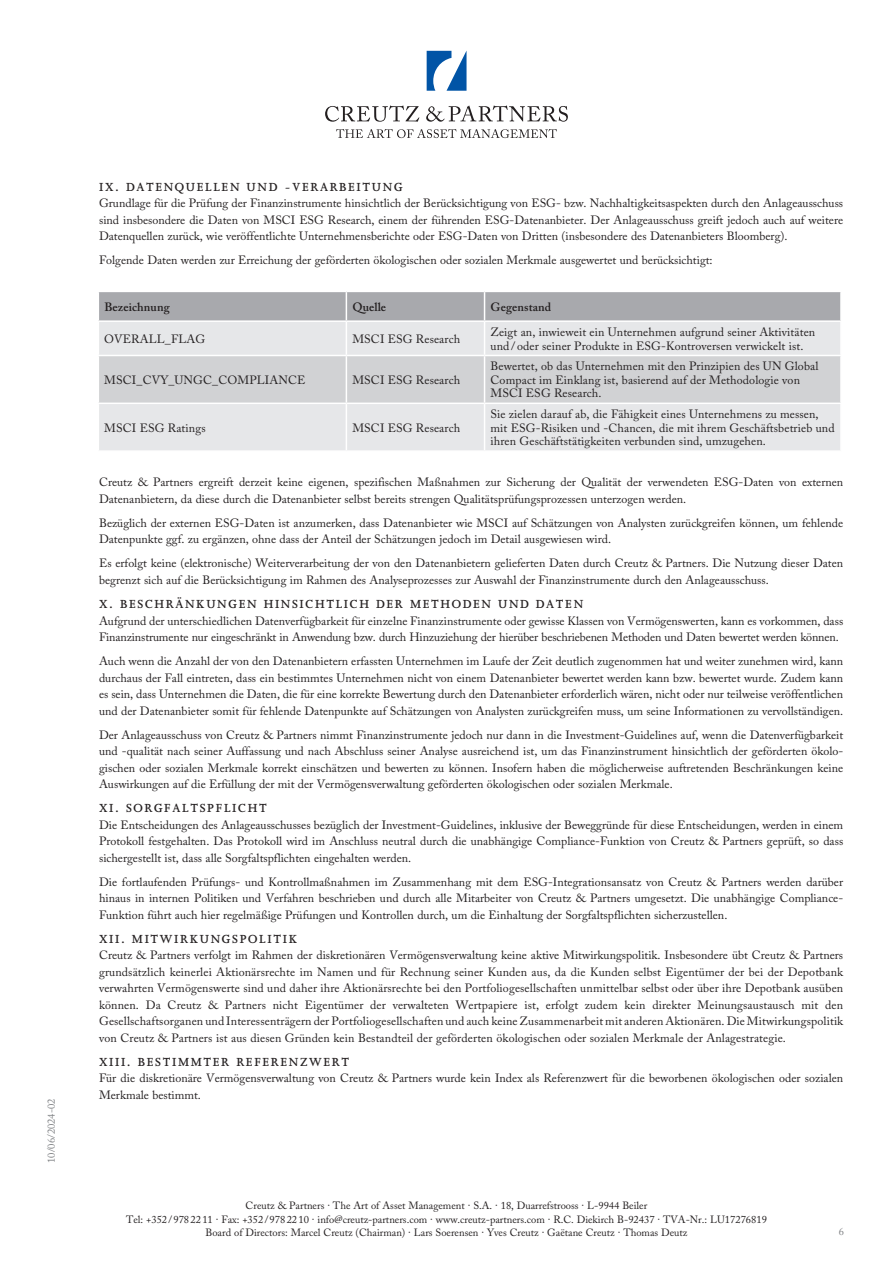
<style>
.page{position:relative;width:893px;height:1263px;background:#fff}
.page>*{position:absolute;margin:0;border:0;box-sizing:border-box;transform-origin:0 0}
.t1{font:600 13.5px "Joanna MT Pro";letter-spacing:.12em;color:#231f20}
.t2{font:12px/16.5px "Adobe Caslon Pro";color:#231f20}
.t3{font:600 12px "Adobe Caslon Pro";letter-spacing:.01em;color:#231f20}
.t4{font:10.5px/13.5px "Adobe Caslon Pro";color:#231f20;text-align:center}
.t5{font:10.5px "Adobe Caslon Pro";color:#808285}
</style>
<div class="page">
<svg style="left:427px;top:51px;width:40px;height:40px"></svg>
<svg style="left:325px;top:105px;width:94px;height:17px"></svg>
<svg style="left:426px;top:105px;width:142px;height:17px"></svg>
<svg style="left:336px;top:129px;width:221px;height:9px"></svg>
<div style="left:99px;top:322px;width:741px;height:128px;background:#e6e7e9"></div>
<div style="left:99px;top:356px;width:741px;height:47px;background:#d1d2d4"></div>
<hr style="left:346px;top:322px;width:1px;height:33px;background:#fff">
<hr style="left:484px;top:322px;width:1px;height:33px;background:#fff">
<hr style="left:346px;top:356px;width:1px;height:47px;background:#fff">
<hr style="left:484px;top:356px;width:1px;height:47px;background:#fff">
<hr style="left:346px;top:404px;width:1px;height:46px;background:#fff">
<hr style="left:484px;top:404px;width:1px;height:46px;background:#fff">
<div style="left:99px;top:292px;width:741px;height:28px;background:#a8a9ad"></div>
<hr style="left:98px;top:355px;width:248px;height:1px;background:#fff">
<hr style="left:346px;top:355px;width:139px;height:1px;background:#fff">
<hr style="left:485px;top:355px;width:357px;height:1px;background:#fff">
<hr style="left:98px;top:403px;width:248px;height:1px;background:#fff">
<hr style="left:346px;top:403px;width:139px;height:1px;background:#fff">
<hr style="left:485px;top:403px;width:357px;height:1px;background:#fff">
<p class="t5" style="left:45px;top:1163px;width:66px;rotate:-90deg">10/06/2024-02</p>
<p class="t1" style="left:99px;top:179px;width:305px">IX. DATENQUELLEN UND -VERARBEITUNG</p>
<p class="t2" style="left:99px;top:195px;width:746px;text-align:justify">Grundlage für die Prüfung der Finanzinstrumente hinsichtlich der Berücksichtigung von ESG- bzw. Nachhaltigkeitsaspekten durch den Anlageausschuss sind insbesondere die Daten von MSCI ESG Research, einem der führenden ESG-Datenanbieter. Der Anlageausschuss greift jedoch auch auf weitere Datenquellen zurück, wie veröffentlichte Unternehmensberichte oder ESG-Daten von Dritten (insbesondere des Datenanbieters Bloomberg).</p>
<p class="t2" style="left:99px;top:252px;width:615px">Folgende Daten werden zur Erreichung der geförderten ökologischen oder sozialen Merkmale ausgewertet und berücksichtigt:</p>
<p class="t3" style="left:104px;top:300px;width:67px">Bezeichnung</p>
<p class="t3" style="left:352px;top:300px;width:35px">Quelle</p>
<p class="t3" style="left:491px;top:300px;width:62px">Gegenstand</p>
<p class="t2" style="left:104px;top:330px;width:102px">OVERALL_FLAG</p>
<p class="t2" style="left:352px;top:330px;width:109px">MSCI ESG Research</p>
<p class="t2" style="left:490px;top:325px;width:326px;line-height:13.5px">Zeigt an, inwieweit ein Unternehmen aufgrund seiner Aktivitäten und / oder seiner Produkte in ESG-Kontroversen verwickelt ist.</p>
<p class="t2" style="left:104px;top:371px;width:203px">MSCI_CVY_UNGC_COMPLIANCE</p>
<p class="t2" style="left:352px;top:371px;width:109px">MSCI ESG Research</p>
<p class="t2" style="left:490px;top:359px;width:330px;line-height:13.5px">Bewertet, ob das Unternehmen mit den Prinzipien des UN Global<br>Compact im Einklang ist, basierend auf der Methodologie von<br>MSCI ESG Research.</p>
<p class="t2" style="left:104px;top:419px;width:103px">MSCI ESG Ratings</p>
<p class="t2" style="left:352px;top:419px;width:109px">MSCI ESG Research</p>
<p class="t2" style="left:490px;top:407px;width:346px;line-height:13.5px">Sie zielen darauf ab, die Fähigkeit eines Unternehmens zu messen, mit ESG-Risiken und -Chancen, die mit ihrem Geschäftsbetrieb und ihren Geschäftstätigkeiten verbunden sind, umzugehen.</p>
<p class="t2" style="left:99px;top:474px;width:746px">Creutz &amp; Partners ergreift derzeit keine eigenen, spezifischen Maßnahmen zur Sicherung der Qualität der verwendeten ESG-Daten von externen<br>Datenanbietern, da diese durch die Datenanbieter selbst bereits strengen Qualitätsprüfungsprozessen unterzogen werden.</p>
<p class="t2" style="left:99px;top:515px;width:746px">Bezüglich der externen ESG-Daten ist anzumerken, dass Datenanbieter wie MSCI auf Schätzungen von Analysten zurückgreifen können, um fehlende<br>Datenpunkte ggf. zu ergänzen, ohne dass der Anteil der Schätzungen jedoch im Detail ausgewiesen wird.</p>
<p class="t2" style="left:99px;top:555px;width:746px">Es erfolgt keine (elektronische) Weiterverarbeitung der von den Datenanbietern gelieferten Daten durch Creutz &amp; Partners. Die Nutzung dieser Daten begrenzt sich auf die Berücksichtigung im Rahmen des Analyseprozesses zur Auswahl der Finanzinstrumente durch den Anlageausschuss.</p>
<p class="t1" style="left:99px;top:596px;width:486px">X. BESCHRÄNKUNGEN HINSICHTLICH DER METHODEN UND DATEN</p>
<p class="t2" style="left:99px;top:612px;width:746px">Aufgrund der unterschiedlichen Datenverfügbarkeit für einzelne Finanzinstrumente oder gewisse Klassen von Vermögenswerten, kann es vorkommen, dass<br>Finanzinstrumente nur eingeschränkt in Anwendung bzw. durch Hinzuziehung der hierüber beschriebenen Methoden und Daten bewertet werden können.</p>
<p class="t2" style="left:99px;top:653px;width:746px;text-align:justify">Auch wenn die Anzahl der von den Datenanbietern erfassten Unternehmen im Laufe der Zeit deutlich zugenommen hat und weiter zunehmen wird, kann durchaus der Fall eintreten, dass ein bestimmtes Unternehmen nicht von einem Datenanbieter bewertet werden kann bzw. bewertet wurde. Zudem kann es sein, dass Unternehmen die Daten, die für eine korrekte Bewertung durch den Datenanbieter erforderlich wären, nicht oder nur teilweise veröffentlichen und der Datenanbieter somit für fehlende Datenpunkte auf Schätzungen von Analysten zurückgreifen muss, um seine Informationen zu vervollständigen.</p>
<p class="t2" style="left:99px;top:726px;width:746px;text-align:justify">Der Anlageausschuss von Creutz &amp; Partners nimmt Finanzinstrumente jedoch nur dann in die Investment-Guidelines auf, wenn die Datenverfügbarkeit und -qualität nach seiner Auffassung und nach Abschluss seiner Analyse ausreichend ist, um das Finanzinstrument hinsichtlich der geförderten ökolo&shy;gischen oder sozialen Merkmale korrekt einschätzen und bewerten zu können. Insofern haben die möglicherweise auftretenden Beschränkungen keine Auswirkungen auf die Erfüllung der mit der Vermögensverwaltung geförderten ökologischen oder sozialen Merkmale.</p>
<p class="t1" style="left:99px;top:800px;width:169px">XI. SORGFALTSPFLICHT</p>
<p class="t2" style="left:99px;top:816px;width:746px;text-align:justify">Die Entscheidungen des Anlageausschusses bezüglich der Investment-Guidelines, inklusive der Beweggründe für diese Entscheidungen, werden in einem Protokoll festgehalten. Das Protokoll wird im Anschluss neutral durch die unabhängige Compliance-Funktion von Creutz &amp; Partners geprüft, so dass sichergestellt ist, dass alle Sorgfaltspflichten eingehalten werden.</p>
<p class="t2" style="left:99px;top:873px;width:746px;text-align:justify">Die fortlaufenden Prüfungs- und Kontrollmaßnahmen im Zusammenhang mit dem ESG-Integrationsansatz von Creutz &amp; Partners werden darüber hinaus in internen Politiken und Verfahren beschrieben und durch alle Mitarbeiter von Creutz &amp; Partners umgesetzt. Die unabhängige Compliance-Funktion führt auch hier regelmäßige Prüfungen und Kontrollen durch, um die Einhaltung der Sorgfaltspflichten sicherzustellen.</p>
<p class="t1" style="left:99px;top:930px;width:200px">XII. MITWIRKUNGSPOLITIK</p>
<p class="t2" style="left:99px;top:947px;width:746px;text-align:justify">Creutz &amp; Partners verfolgt im Rahmen der diskretionären Vermögensverwaltung keine aktive Mitwirkungspolitik. Insbesondere übt Creutz &amp; Partners grundsätzlich keinerlei Aktionärsrechte im Namen und für Rechnung seiner Kunden aus, da die Kunden selbst Eigentümer der bei der Depotbank verwahrten Vermögenswerte sind und daher ihre Aktionärsrechte bei den Portfoliogesellschaften unmittelbar selbst oder über ihre Depotbank ausüben können. Da Creutz &amp; Partners nicht Eigentümer der verwalteten Wertpapiere ist, erfolgt zudem kein direkter Meinungsaustausch mit den Gesellschaftsorganen und Interessenträgern der Portfoliogesellschaften und auch keine Zusammenarbeit mit anderen Aktionären. Die Mitwirkungspolitik von Creutz &amp; Partners ist aus diesen Gründen kein Bestandteil der geförderten ökologischen oder sozialen Merkmale der Anlagestrategie.</p>
<p class="t1" style="left:99px;top:1053px;width:252px">XIII. BESTIMMTER REFERENZWERT</p>
<p class="t2" style="left:99px;top:1070px;width:746px">Für die diskretionäre Vermögensverwaltung von Creutz &amp; Partners wurde kein Index als Referenzwert für die beworbenen ökologischen oder sozialen<br>Merkmale bestimmt.</p>
<p class="t4" style="left:126px;top:1199px;width:642px">Creutz &amp; Partners · The Art of Asset Management · S.A. · 18, Duarrefstrooss · L-9944 Beiler<br>Tel: +352 / 9782211 · Fax: +352/ 978 22 10 · info@creutz-partners.com · www.creutz-partners.com · R.C. Diekirch B-92437 · TVA-Nr.: LU17276819<br>Board of Directors: Marcel Creutz (Chairman) · Lars Soerensen · Yves Creutz · Gaëtane Creutz · Thomas Deutz</p>
<p class="t5" style="left:839px;top:1226px;width:7px">6</p>
</div>
